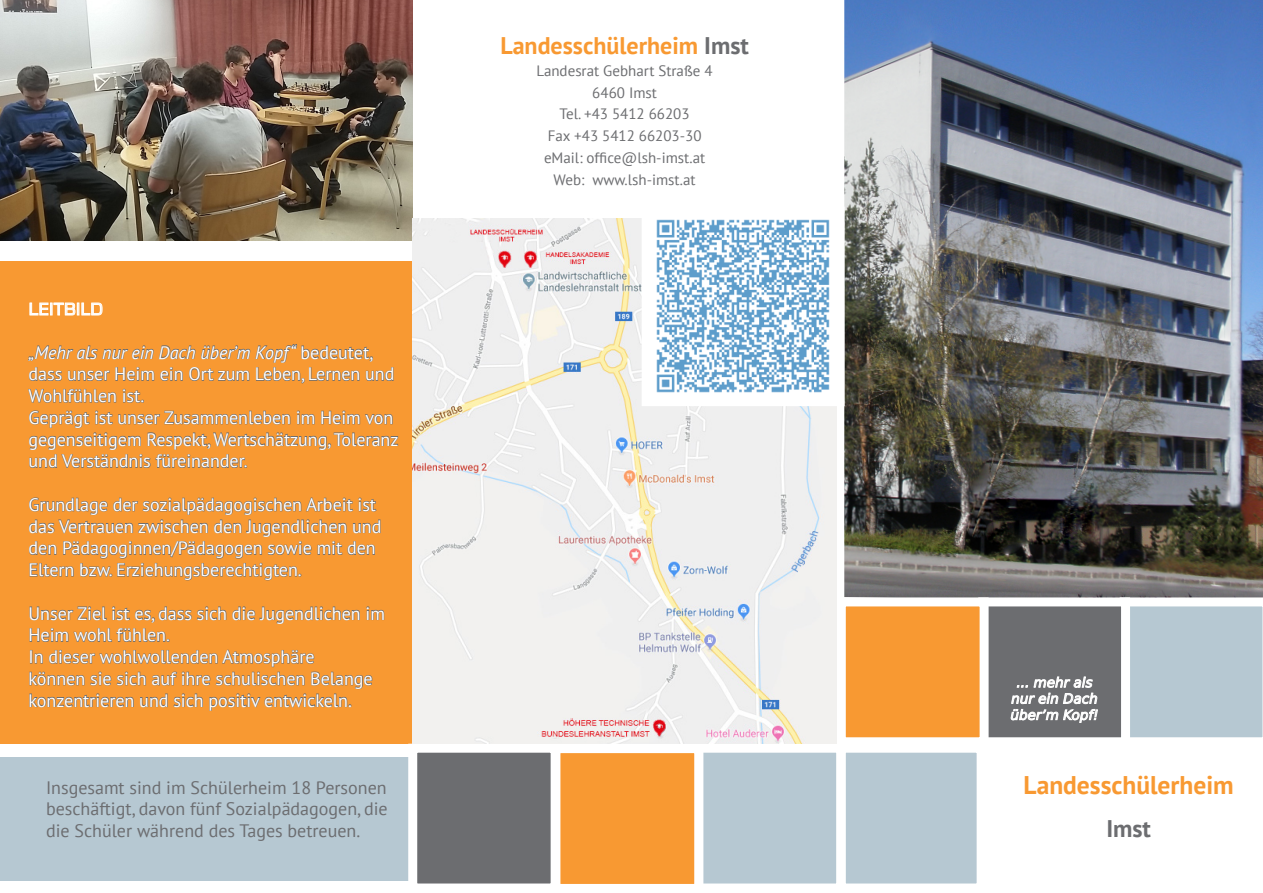
<style>
.page{position:relative;width:1263px;height:893px;background:#fff}
.page>*{position:absolute;margin:0;border:0;box-sizing:border-box;transform-origin:0 0}
.t1{font:700 25.5px "PT Sans";color:#f89932}
.t2{font:700 24px "PT Sans";color:#f89932}
.t3{font:700 24px "PT Sans";color:#6c6d70}
.t4{font:21px "Euro Caps";color:#fff}
.t5{font:18px/21.8px "PT Sans";color:#fff}
.t6{font:18px/21.8px "PT Sans";color:#6c6d70;text-align:justify}
.t7{font:15px/21.8px "PT Sans";color:#6c6d70;text-align:center}
.t8{font:italic 13.5px/16.2px "DejaVu Sans";color:#fff;text-align:center}
.s1{font-style:italic}
.s2{color:#6c6d70}
</style>
<div class="page">
<img style="left:844px;top:0;width:419px;height:597px">
<div style="left:0;top:757px;width:408px;height:123px;background:#b6c8d2"></div>
<div style="left:841px;top:748px;width:140px;height:140px;background:#b6c8d2"></div>
<div style="left:837px;top:744px;width:149px;height:148px;border:9px solid #fff"></div>
<div style="left:0;top:261px;width:412px;height:483px;background:#f89932"></div>
<div style="left:698px;top:748px;width:143px;height:140px;background:#b6c8d2"></div>
<div style="left:694px;top:744px;width:151px;height:148px;border:9px solid #fff"></div>
<div style="left:413px;top:748px;width:142px;height:140px;background:#6c6d70"></div>
<div style="left:408px;top:744px;width:152px;height:148px;border:9px solid #fff"></div>
<img style="left:0;top:0;width:412px;height:241px">
<svg style="left:1130px;top:597px;width:133px;height:141px;background:#bbcbd4"></svg>
<div style="left:978px;top:597px;width:152px;height:149px;background:#6c6d70;border:9px solid #fff"></div>
<div style="left:837px;top:597px;width:151px;height:149px;background:#f89932;border:9px solid #fff"></div>
<svg style="left:1010px;top:676px;width:88px;height:47px"></svg>
<div style="left:556px;top:749px;width:143px;height:139px;background:#f89932"></div>
<div style="left:551px;top:744px;width:152px;height:149px;border:9px solid #fff"></div>
<svg style="left:29px;top:302px;width:74px;height:14px"></svg>
<svg style="left:28px;top:344px;width:366px;height:59px"></svg>
<svg style="left:29px;top:410px;width:369px;height:58px"></svg>
<svg style="left:29px;top:497px;width:352px;height:84px"></svg>
<svg style="left:366px;top:606px;width:18px;height:14px"></svg>
<svg style="left:29px;top:606px;width:331px;height:36px"></svg>
<svg style="left:29px;top:649px;width:344px;height:62px"></svg>
<img style="left:412px;top:219px;width:425px;height:525px">
<img style="left:655px;top:220px;width:176px;height:173px">
<p class="t4" style="left:29px;top:296px;width:76px">LEITBILD</p>
<p class="t5" style="left:29px;top:341px;width:371px"><span class="s1">„Mehr als nur ein Dach über’m Kopf“</span> bedeutet, dass unser Heim ein Ort zum Leben, Lernen und Wohlfühlen ist.<br>Geprägt ist unser Zusammenleben im Heim von gegenseitigem Respekt, Wertschätzung, Toleranz und Verständnis füreinander.</p>
<p class="t5" style="left:29px;top:493px;width:354px">Grundlage der sozialpädagogischen Arbeit ist das Vertrauen zwischen den Jugendlichen und den Pädagoginnen/Pädagogen sowie mit den Eltern bzw. Erziehungsberechtigten.</p>
<p class="t5" style="left:29px;top:602px;width:358px">Unser Ziel ist es, dass sich die Jugendlichen im Heim wohl fühlen.<br>In dieser wohlwollenden Atmosphäre<br>können sie sich auf ihre schulischen Belange konzentrieren und sich positiv entwickeln.</p>
<p class="t6" style="left:46px;top:776px;width:343px">Insgesamt sind im Schülerheim 18 Personen beschäftigt, davon fünf Sozialpädagogen, die die Schüler während des Tages betreuen.</p>
<h2 class="t2" style="left:500px;top:30px;width:250px">Landesschülerheim <span class="s2">Imst</span></h2>
<p class="t7" style="left:536px;top:59px;width:178px">Landesrat Gebhart Straße 4<br>6460 Imst<br>Tel. +43 5412 66203<br>Fax +43 5412 66203-30 eMail: office@lsh-imst.at<br>Web: www.lsh-imst.at</p>
<p class="t8" style="left:1010px;top:674px;width:90px">... mehr als nur ein Dach über’m Kopf!</p>
<h1 class="t1" style="left:1023px;top:768px;width:212px">Landesschülerheim</h1>
<h2 class="t3" style="left:1106px;top:813px;width:46px">Imst</h2>
</div>
